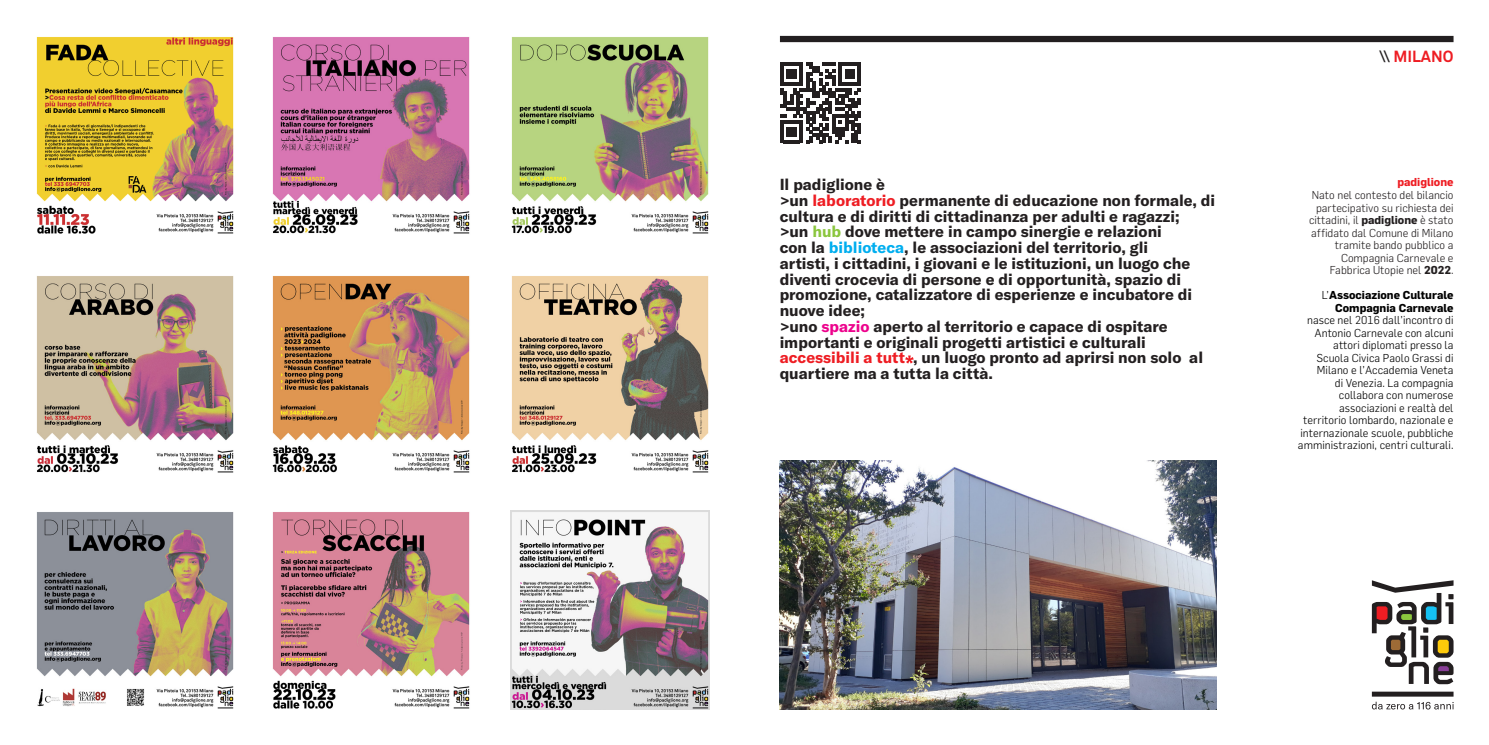
<style>
.page{position:relative;width:1489px;height:745px;background:#fff}
.page>*{position:absolute;margin:0;border:0;box-sizing:border-box;transform-origin:0 0}
.t1{font:700 16px "Akkurat";color:#ee1d23}
.t2{font:700 15.75px/15.8px "GT America";color:#231f20}
.t3{font:300 11.25px/12.5px "Flama";color:#000;text-align:right}
.t4{font:300 11.25px/12.5px "Flama";color:#231f20;text-align:right}
.t5{font:700 11.25px "Flama";color:#ee1d23}
.s1{color:#ee1d23}
.s2{color:#8bc63e}
.s3{color:#00aeef}
.s4{color:#ed028c}
.s5{color:#231f20}
.s6{font-weight:700}
</style>
<div class="page">
<div style="left:780px;top:36px;width:673px;height:6px;background:#231f20"></div>
<img style="left:36px;top:37px;width:198px;height:197px">
<img style="left:272px;top:37px;width:198px;height:197px">
<img style="left:511px;top:37px;width:198px;height:197px">
<img style="left:36px;top:276px;width:198px;height:197px">
<img style="left:272px;top:276px;width:198px;height:197px">
<img style="left:512px;top:276px;width:197px;height:197px">
<img style="left:36px;top:512px;width:198px;height:197px">
<img style="left:272px;top:512px;width:198px;height:197px">
<img style="left:510px;top:510px;width:199px;height:199px">
<div style="left:1371px;top:691px;width:82px;height:5px;background:#231f20"></div>
<svg style="left:1371px;top:580px;width:82px;height:103px"></svg>
<svg style="left:1371px;top:701px;width:82px;height:8px"></svg>
<svg style="left:905px;top:355px;width:8px;height:8px"></svg>
<img style="left:780px;top:460px;width:435px;height:249px">
<svg style="left:780px;top:62px;width:81px;height:81px"></svg>
<p class="t2" style="left:779px;top:176px;width:107px">Il padiglione è</p>
<p class="t2" style="left:779px;top:192px;width:437px">&gt;un <span class="s1">laboratorio</span> permanente di educazione non formale, di cultura e di diritti di cittadinanza per adulti e ragazzi;</p>
<p class="t2" style="left:779px;top:223px;width:414px">&gt;un <span class="s2">hub</span> dove mettere in campo sinergie e relazioni con la <span class="s3">biblioteca</span>, le associazioni del territorio, gli artisti, i cittadini, i giovani e le istituzioni, un luogo che diventi crocevia di persone e di opportunità, spazio di promozione, catalizzatore di esperienze e incubatore di nuove idee;</p>
<p class="t2" style="left:779px;top:318px;width:425px">&gt;uno <span class="s4">spazio</span> aperto al territorio e capace di ospitare importanti e originali progetti artistici e culturali <span class="s1">accessibili a tutt</span> , un luogo pronto ad aprirsi non solo al quartiere ma a tutta la città.</p>
<p class="t1" style="left:1379px;top:46px;width:75px"><span class="s5">\\</span> MILANO</p>
<p class="t5" style="left:1397px;top:175px;width:58px">padiglione</p>
<p class="t4" style="left:1308px;top:188px;width:146px">Nato nel contesto del bilancio partecipativo su richiesta dei cittadini, il <span class="s6">padiglione</span> è stato affidato dal Comune di Milano tramite bando pubblico a<br>Compagnia Carnevale e</p>
<p class="t4" style="left:1329px;top:263px;width:125px">Fabbrica Utopie nel <span class="s6">2022</span>.</p>
<p class="t3" style="left:1297px;top:288px;width:157px">L’<span class="s6">Associazione Culturale<br>Compagnia Carnevale<br></span>nasce nel 2016 dall’incontro di<br>Antonio Carnevale con alcuni attori diplomati presso la<br>Scuola Civica Paolo Grassi di<br>Milano e l’Accademia Veneta<br>di Venezia. La compagnia collabora con numerose associazioni e realtà del territorio lombardo, nazionale e internazionale scuole, pubbliche amministrazioni, centri culturali.</p>
</div>
